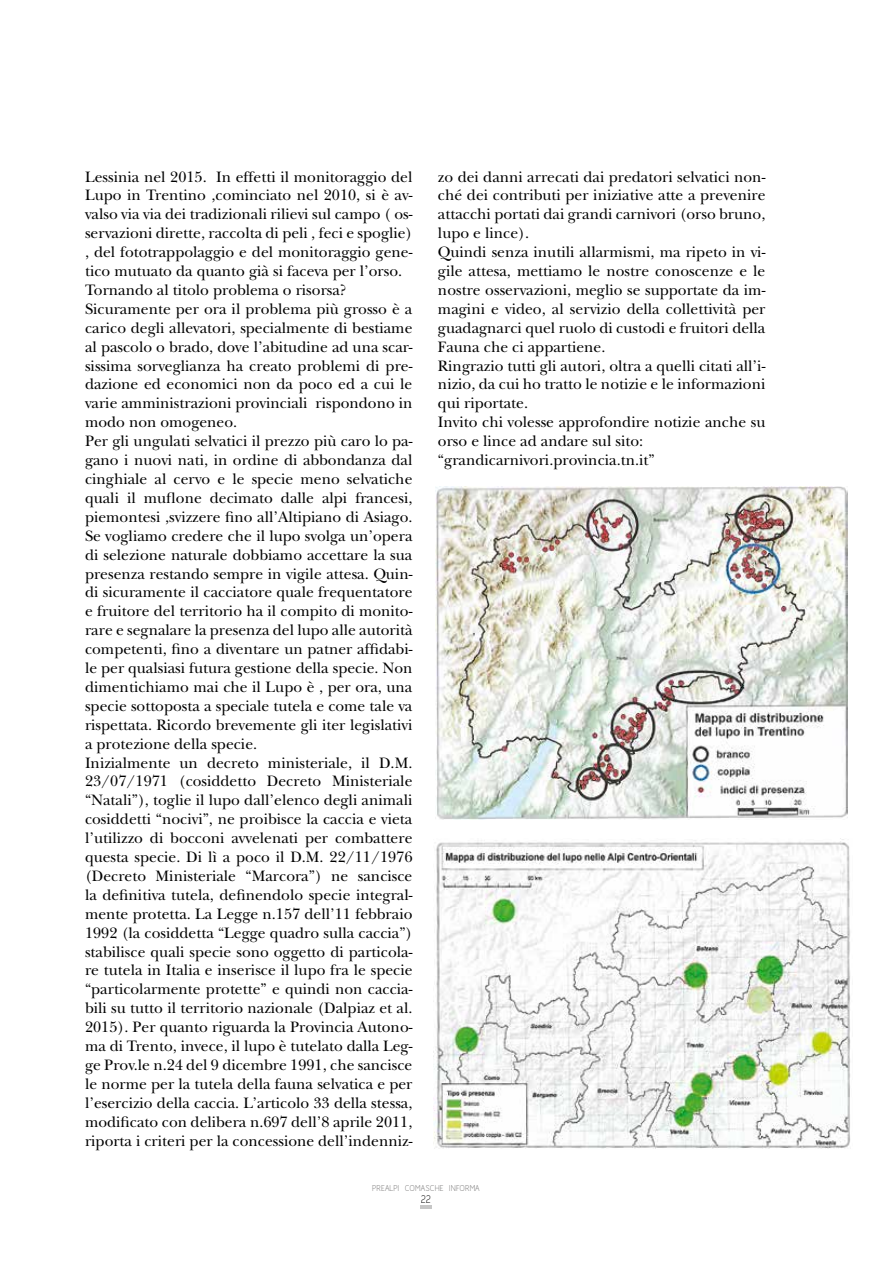
<style>
.page{position:relative;width:893px;height:1263px;background:#fff}
.page>*{position:absolute;margin:0;border:0;box-sizing:border-box;transform-origin:0 0}
.t1{font:15.75px/18.9px "New Baskerville";color:#000}
.t2{font:13.5px "Acid";color:#000}
.t3{font:10.5px "Acid";letter-spacing:.01em;color:#706f6f}
</style>
<div class="page">
<hr style="left:420px;top:1205px;width:12px;height:4px;background:#c6c6c6">
<img style="left:434px;top:838px;width:416px;height:311px">
<img style="left:436px;top:486px;width:412px;height:333px">
<p class="t1" style="left:85px;top:167px;width:329px">Lessinia nel 2015. In effetti il monitoraggio del Lupo in Trentino ,cominciato nel 2010, si è av&shy;valso via via dei tradizionali rilievi sul campo ( os&shy;servazioni dirette, raccolta di peli , feci e spoglie) , del fototrappolaggio e del monitoraggio gene&shy;tico mutuato da quanto già si faceva per l’orso.<br>Tornando al titolo problema o risorsa?<br>Sicuramente per ora il problema più grosso è a carico degli allevatori, specialmente di bestiame al pascolo o brado, dove l’abitudine ad una scar&shy;sissima sorveglianza ha creato problemi di pre&shy;dazione ed economici non da poco ed a cui le varie amministrazioni provinciali rispondono in modo non omogeneo.<br>Per gli ungulati selvatici il prezzo più caro lo pa&shy;gano i nuovi nati, in ordine di abbondanza dal cinghiale al cervo e le specie meno selvatiche quali il muflone decimato dalle alpi francesi, piemontesi ,svizzere fino all’Altipiano di Asiago.<br>Se vogliamo credere che il lupo svolga un’opera di selezione naturale dobbiamo accettare la sua presenza restando sempre in vigile attesa. Quin&shy;di sicuramente il cacciatore quale frequentatore e fruitore del territorio ha il compito di monito&shy;rare e segnalare la presenza del lupo alle autorità competenti, fino a diventare un patner affidabi&shy;le per qualsiasi futura gestione della specie. Non dimentichiamo mai che il Lupo è , per ora, una specie sottoposta a speciale tutela e come tale va rispettata. Ricordo brevemente gli iter legislativi a protezione della specie.<br>Inizialmente un decreto ministeriale, il D.M.<br>23/07/1971 (cosiddetto Decreto Ministeriale “Natali”), toglie il lupo dall’elenco degli animali cosiddetti “nocivi”, ne proibisce la caccia e vieta l’utilizzo di bocconi avvelenati per combattere questa specie. Di lì a poco il D.M. 22/11/1976 (Decreto Ministeriale “Marcora”) ne sancisce la definitiva tutela, definendolo specie integral&shy;mente protetta. La Legge n.157 dell’11 febbraio 1992 (la cosiddetta “Legge quadro sulla caccia”) stabilisce quali specie sono oggetto di particola&shy;re tutela in Italia e inserisce il lupo fra le specie “particolarmente protette” e quindi non caccia&shy;bili su tutto il territorio nazionale (Dalpiaz et al.<br>2015). Per quanto riguarda la Provincia Autono&shy;ma di Trento, invece, il lupo è tutelato dalla Leg&shy;ge Prov.le n.24 del 9 dicembre 1991, che sancisce le norme per la tutela della fauna selvatica e per l’esercizio della caccia. L’articolo 33 della stessa, modificato con delibera n.697 dell’8 aprile 2011, riporta i criteri per la concessione dell’indenniz-</p>
<p class="t1" style="left:438px;top:167px;width:329px">zo dei danni arrecati dai predatori selvatici non&shy;ché dei contributi per iniziative atte a prevenire attacchi portati dai grandi carnivori (orso bruno, lupo e lince).<br>Quindi senza inutili allarmismi, ma ripeto in vi&shy;gile attesa, mettiamo le nostre conoscenze e le nostre osservazioni, meglio se supportate da im&shy;magini e video, al servizio della collettività per guadagnarci quel ruolo di custodi e fruitori della Fauna che ci appartiene.<br>Ringrazio tutti gli autori, oltra a quelli citati all’i&shy;nizio, da cui ho tratto le notizie e le informazioni qui riportate.<br>Invito chi volesse approfondire notizie anche su orso e lince ad andare sul sito: “grandicarnivori.provincia.tn.it”</p>
<p class="t3" style="left:372px;top:1184px;width:109px">PREALPI COMASCHE INFORMA</p>
<p class="t2" style="left:421px;top:1194px;width:12px">22</p>
</div>
